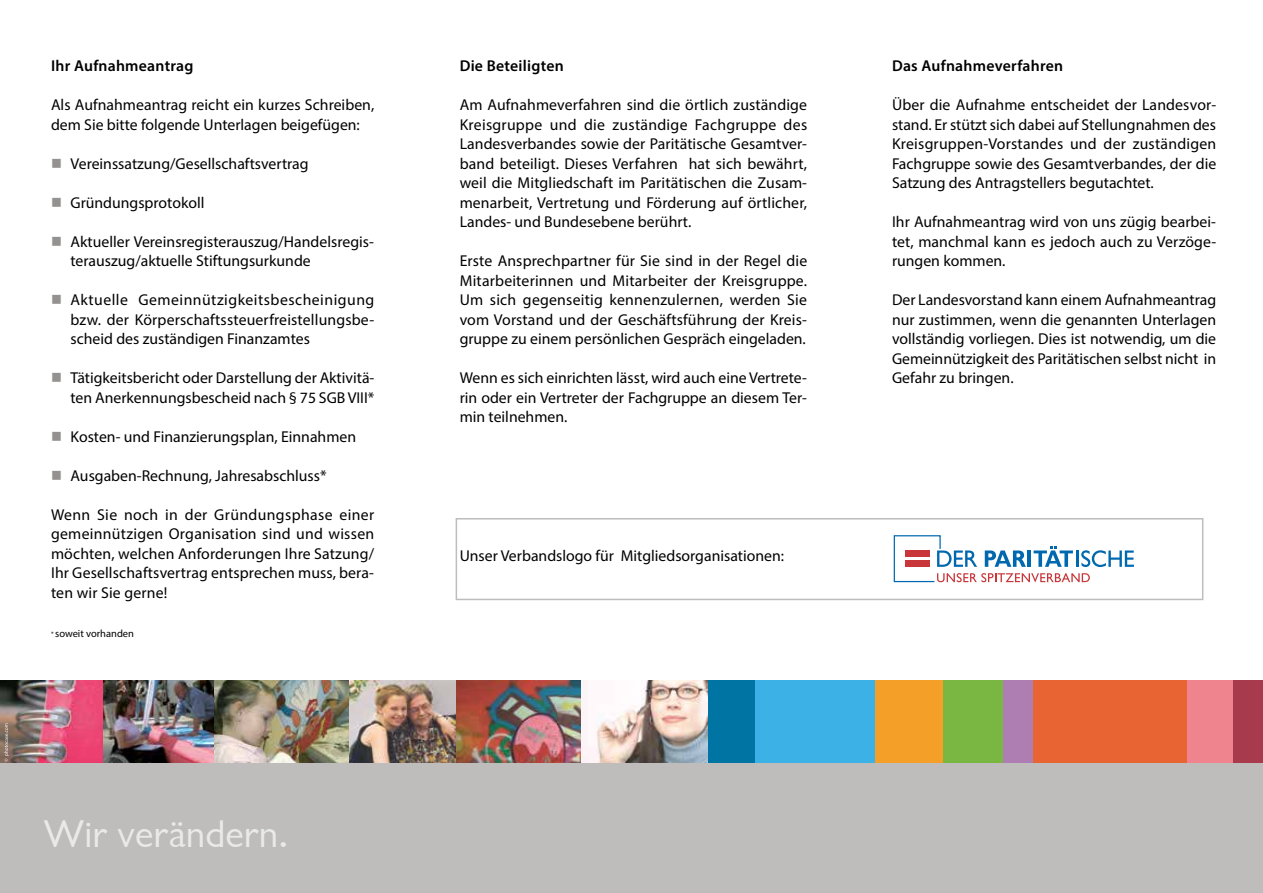
<style>
.page{position:relative;width:1263px;height:893px;background:#fff}
.page>*{position:absolute;margin:0;border:0;box-sizing:border-box;transform-origin:0 0}
.t1{font:39.75px "Chantilly";color:#e9e9e8}
.t2{font:15.75px/19.5px "Myriad Pro";color:#000;text-align:justify}
.t3{font:600 15.75px "Myriad Pro";letter-spacing:.015em;color:#000}
.t4{font:10.5px "Myriad Pro";color:#000}
.s1{color:#949290}
.s2{font-size:6.3px}
</style>
<div class="page">
<div style="left:456px;top:518px;width:747px;height:82px;border:2px solid #bebdbc"></div>
<img style="left:456px;top:680px;width:125px;height:84px">
<img style="left:348px;top:680px;width:108px;height:84px">
<img style="left:581px;top:680px;width:127px;height:84px">
<img style="left:214px;top:680px;width:134px;height:84px">
<img style="left:103px;top:680px;width:111px;height:84px">
<img style="left:0;top:680px;width:103px;height:84px">
<div style="left:708px;top:680px;width:47px;height:87px;background:#0074a2"></div>
<div style="left:875px;top:680px;width:69px;height:87px;background:#f49f28"></div>
<div style="left:943px;top:680px;width:61px;height:87px;background:#7ab642"></div>
<div style="left:755px;top:680px;width:120px;height:87px;background:#3cb1e6"></div>
<div style="left:1003px;top:680px;width:31px;height:87px;background:#ae7eb2"></div>
<div style="left:1233px;top:680px;width:30px;height:87px;background:#a73a4d"></div>
<div style="left:1187px;top:680px;width:46px;height:87px;background:#f0848e"></div>
<div style="left:1033px;top:680px;width:154px;height:87px;background:#e86433"></div>
<div style="left:0;top:764px;width:1263px;height:129px;background:#bebdbc"></div>
<svg style="left:4px;top:723px;width:5px;height:39px"></svg>
<div style="left:881px;top:528px;width:320px;height:62px;background:#fff"></div>
<svg style="left:894px;top:535px;width:240px;height:47px"></svg>
<p class="t3" style="left:51px;top:56px;width:144px">Ihr Aufnahmeantrag</p>
<p class="t2" style="left:51px;top:95px;width:325px">Als Aufnahmeantrag reicht ein kurzes Schreiben, dem Sie bitte folgende Unterlagen beigefügen:</p>
<p class="t2" style="left:51px;top:154px;width:259px"><span class="s1">■</span> Vereinssatzung/Gesellschaftsvertrag</p>
<p class="t2" style="left:51px;top:193px;width:155px"><span class="s1">■</span> Gründungsprotokoll</p>
<p class="t2" style="left:71px;top:232px;width:305px;text-indent:-20px"><span class="s1">■</span> Aktueller Vereinsregisterauszug/Handelsregis&shy;terauszug/aktuelle Stiftungsurkunde</p>
<p class="t2" style="left:71px;top:290px;width:305px;text-indent:-20px"><span class="s1">■</span> Aktuelle Gemeinnützigkeitsbescheinigung bzw. der Körperschaftssteuerfreistellungsbe&shy;scheid des zuständigen Finanzamtes</p>
<p class="t2" style="left:51px;top:368px;width:325px;text-align:right"><span class="s1">■</span> Tätigkeitsbericht oder Darstellung der Aktivitä&shy;ten Anerkennungsbescheid nach § 75 SGB VIII*</p>
<p class="t2" style="left:51px;top:427px;width:307px"><span class="s1">■</span> Kosten- und Finanzierungsplan, Einnahmen</p>
<p class="t2" style="left:51px;top:466px;width:277px"><span class="s1">■</span> Ausgaben-Rechnung, Jahresabschluss*</p>
<p class="t2" style="left:51px;top:505px;width:325px">Wenn Sie noch in der Gründungsphase einer gemeinnützigen Organisation sind und wissen möchten, welchen Anforderungen Ihre Satzung/ Ihr Gesellschaftsvertrag entsprechen muss, bera&shy;ten wir Sie gerne!</p>
<p class="t4" style="left:51px;top:627px;width:84px"><span class="s2">*</span> soweit vorhanden</p>
<h1 class="t1" style="left:44px;top:812px;width:246px">Wir verändern.</h1>
<p class="t3" style="left:460px;top:56px;width:106px">Die Beteiligten</p>
<p class="t2" style="left:460px;top:95px;width:349px">Am Aufnahmeverfahren sind die örtlich zuständige Kreisgruppe und die zuständige Fachgruppe des Landesverbandes sowie der Paritätische Gesamtver&shy;band beteiligt. Dieses Verfahren hat sich bewährt, weil die Mitgliedschaft im Paritätischen die Zusam&shy;menarbeit, Vertretung und Förderung auf örtlicher, Landes- und Bundesebene berührt.</p>
<p class="t2" style="left:460px;top:251px;width:349px">Erste Ansprechpartner für Sie sind in der Regel die Mitarbeiterinnen und Mitarbeiter der Kreisgruppe.<br>Um sich gegenseitig kennenzulernen, werden Sie vom Vorstand und der Geschäftsführung der Kreis&shy;gruppe zu einem persönlichen Gespräch eingeladen.</p>
<p class="t2" style="left:460px;top:368px;width:349px">Wenn es sich einrichten lässt, wird auch eine Vertrete&shy;rin oder ein Vertreter der Fachgruppe an diesem Ter&shy;min teilnehmen.</p>
<p class="t2" style="left:460px;top:546px;width:326px">Unser Verbandslogo für Mitgliedsorganisationen:</p>
<p class="t3" style="left:892px;top:56px;width:173px">Das Aufnahmeverfahren</p>
<p class="t2" style="left:892px;top:95px;width:326px">Über die Aufnahme entscheidet der Landesvor&shy;stand. Er stützt sich dabei auf Stellungnahmen des Kreisgruppen-Vorstandes und der zuständigen Fachgruppe sowie des Gesamtverbandes, der die Satzung des Antragstellers begutachtet.</p>
<p class="t2" style="left:892px;top:212px;width:326px">Ihr Aufnahmeantrag wird von uns zügig bearbei&shy;tet, manchmal kann es jedoch auch zu Verzöge&shy;rungen kommen.</p>
<p class="t2" style="left:892px;top:290px;width:326px">Der Landesvorstand kann einem Aufnahmeantrag nur zustimmen, wenn die genannten Unterlagen vollständig vorliegen. Dies ist notwendig, um die Gemeinnützigkeit des Paritätischen selbst nicht in Gefahr zu bringen.</p>
</div>
